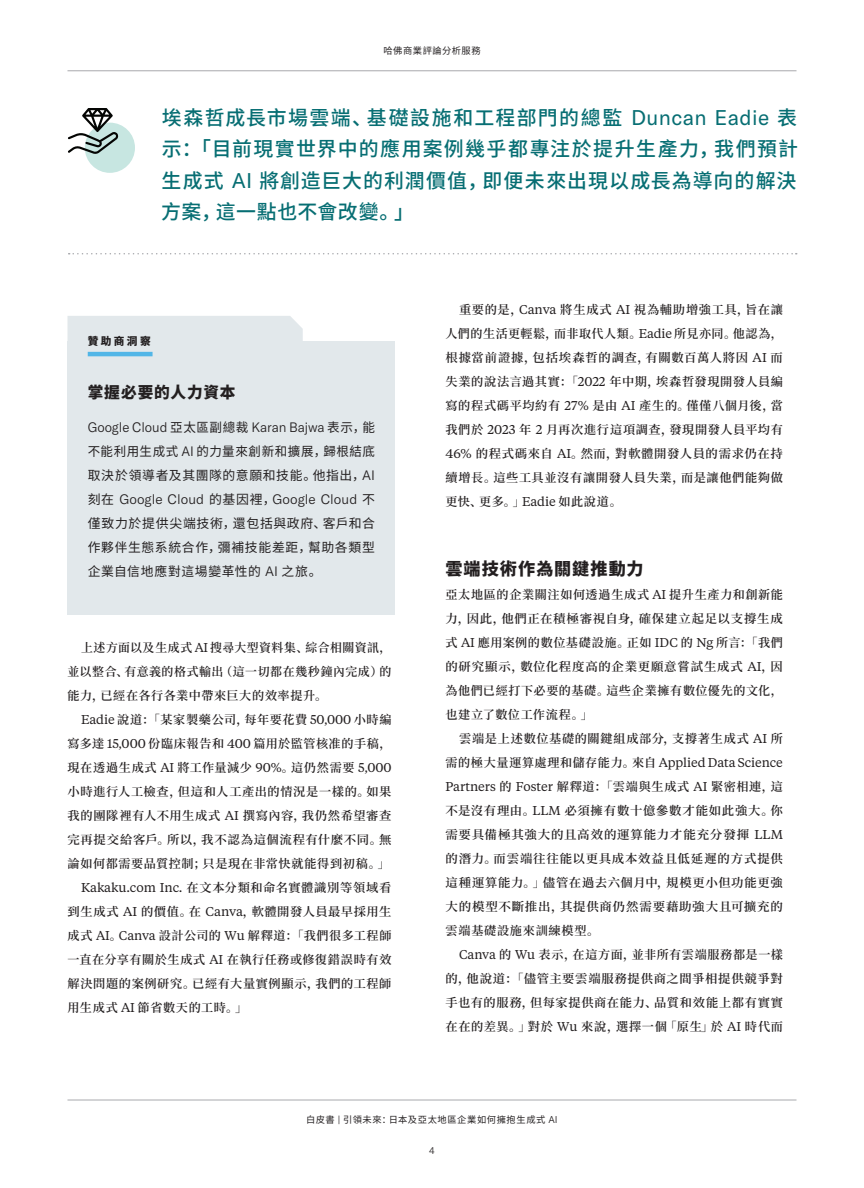
<style>
.page{position:relative;width:864px;height:1188px;background:#fff}
.page>*{position:absolute;margin:0;border:0;box-sizing:border-box;transform-origin:0 0}
.t1{font:500 19.95px/31.5px "Noto Sans CJ Ksc";letter-spacing:.05em;color:#076e73;text-align:justify}
.INT_B-HED{font:900 17.1px "Noto Sans CJ Ksc";letter-spacing:.065em;color:#231f20}
.SIDEBAR_B-HED{font:900 15.6px "Noto Sans CJ Ksc";letter-spacing:.055em;color:#231f20}
.SIDEBAR_TEXT{font:300 13.5px "GT America";color:#231f20}
.SIDEBAR_TEXT-2{font:12.9px/24px "Noto Sans CJ Ksc";letter-spacing:.05em;color:#231f20}
.INT_BODY{font:12.75px "Tiempos Text";letter-spacing:-.005em;color:#231f20}
.INT_BODY-2{font:600 12.15px/24px "Noto Serif CJ Ksc";letter-spacing:.055em;color:#231f20;text-align:justify}
.INT_BODY_FIRST{font:600 12.15px/24px "Noto Serif CJ Ksc";letter-spacing:.06em;color:#231f20;text-align:justify}
.SLUG_ALL{font:900 10.65px "Noto Sans CJ Ksc";letter-spacing:.225em;color:#231f20}
.t2{font:300 9.75px "GT America";color:#231f20}
.t3{font:9.3px "Noto Sans CJ Ksc";letter-spacing:.065em;color:#231f20}
.s1{font-family:"GT America";font-weight:400;font-size:21px}
.s2{font-family:"Noto Sans CJ Ksc";font-weight:400;font-size:12.9px}
.s3{font-family:"GT America";font-weight:300;font-size:13.5px}
.s4{font-family:"Tiempos Text";font-weight:400;font-size:12.75px}
.s5{font-family:"Noto Serif CJ Ksc";font-weight:600;font-size:12.15px}
.s6{font-family:"GT America";font-weight:300;font-size:9.75px}
</style>
<div class="page">
<div style="left:85px;top:123px;width:50px;height:50px;background:#c7e6e1;border-radius:50%"></div>
<svg style="left:68px;top:108px;width:50px;height:46px"></svg>
<svg style="left:69px;top:253px;width:728px;height:1px"></svg>
<div style="left:67px;top:341px;width:328px;height:274px;background:#e2e8eb"></div>
<div style="left:68px;top:316px;width:235px;height:25px;background:#e2e8eb"></div>
<hr style="left:88px;top:352px;width:65px;height:4px;background:#52b6e7">
<hr style="left:68px;top:1100px;width:728px;height:1px;background:#a8a9ad">
<hr style="left:68px;top:70px;width:728px;height:1px;background:#a8a9ad">
<p class="t3" style="left:383px;top:46px;width:99px">哈佛商業評論分析服務</p>
<h1 class="t1" style="left:161px;top:102px;width:639px">埃森哲成長市場雲端、基礎設施和工程部門的總監 <span class="s1">Duncan Eadie</span> 表示：「目前現實世界中的應用案例幾乎都專注於提升生產力，我們預計生成式 <span class="s1">AI</span> 將創造巨大的利潤價值，即便未來出現以成長為導向的解決方案，這一點也不會改變。」</h1>
<p class="SLUG_ALL" style="left:88px;top:335px;width:65px">贊助商洞察</p>
<p class="SIDEBAR_B-HED" style="left:88px;top:384px;width:149px">掌握必要的人力資本</p>
<p class="SIDEBAR_TEXT" style="left:88px;top:420px;width:289px">Google Cloud <span class="s2">亞太區副總裁</span> Karan Bajwa <span class="s2">表示，能</span></p>
<p class="SIDEBAR_TEXT-2" style="left:88px;top:440px;width:289px">不能利用生成式 <span class="s3">AI</span> 的力量來創新和擴展，歸根結底取決於領導者及其團隊的意願和技能。他指出，<span class="s3">AI</span></p>
<p class="SIDEBAR_TEXT" style="left:88px;top:492px;width:289px"><span class="s2">刻在</span> Google Cloud <span class="s2">的基因裡，</span>Google Cloud <span class="s2">不</span></p>
<p class="SIDEBAR_TEXT-2" style="left:88px;top:512px;width:289px;text-align:justify">僅致力於提供尖端技術，還包括與政府、客戶和合作夥伴生態系統合作，彌補技能差距，幫助各類型企業自信地應對這場變革性的 <span class="s3">AI</span> 之旅。</p>
<p class="INT_BODY-2" style="left:68px;top:636px;width:326px;text-indent:14px">上述方面以及生成式 <span class="s4">AI</span> 搜尋大型資料集、綜合相關資訊，並以整合、有意義的格式輸出（這一切都在幾秒鐘內完成）的能力，已經在各行各業中帶來巨大的效率提升。</p>
<p class="INT_BODY-2" style="left:68px;top:708px;width:326px;text-indent:14px"><span class="s4">Eadie</span> 說道：「某家製藥公司，每年要花費 <span class="s4">50,000</span> 小時編寫多達 <span class="s4">15,000</span> 份臨床報告和 <span class="s4">400</span> 篇用於監管核准的手稿，現在透過生成式 <span class="s4">AI</span> 將工作量減少 <span class="s4">90%</span>。這仍然需要 <span class="s4">5,000</span>小時進行人工檢查，但這和人工產出的情況是一樣的。如果我的團隊裡有人不用生成式 <span class="s4">AI</span> 撰寫內容，我仍然希望審查完再提交給客戶。所以，我不認為這個流程有什麼不同。無論如何都需要品質控制；只是現在非常快就能得到初稿。」</p>
<p class="INT_BODY-2" style="left:68px;top:876px;width:326px;text-indent:14px"><span class="s4">Kakaku.com Inc.</span> 在文本分類和命名實體識別等領域看到生成式 <span class="s4">AI</span> 的價值。在 <span class="s4">Canva</span>，軟體開發人員最早採用生成式 <span class="s4">AI</span>。<span class="s4">Canva</span> 設計公司的 <span class="s4">Wu</span> 解釋道：「我們很多工程師一直在分享有關於生成式 <span class="s4">AI</span> 在執行任務或修復錯誤時有效解決問題的案例研究。已經有大量實例顯示，我們的工程師用生成式 <span class="s4">AI</span> 節省數天的工時。」</p>
<p class="INT_BODY-2" style="left:446px;top:297px;width:339px;text-indent:14px">重要的是，<span class="s4">Canva</span> 將生成式 <span class="s4">AI</span> 視為輔助增強工具，旨在讓人們的生活更輕鬆，而非取代人類。<span class="s4">Eadie</span> 所見亦同。他認為，根據當前證據，包括埃森哲的調查，有關數百萬人將因 <span class="s4">AI</span> 而失業的說法言過其實：「<span class="s4">2022</span> 年中期，埃森哲發現開發人員編寫的程式碼平均約有 <span class="s4">27%</span> 是由 <span class="s4">AI</span> 產生的。僅僅八個月後，當我們於 <span class="s4">2023</span> 年 <span class="s4">2</span> 月再次進行這項調查，發現開發人員平均有<span class="s4">46%</span> 的程式碼來自 <span class="s4">AI</span>。然而，對軟體開發人員的需求仍在持續增長。這些工具並沒有讓開發人員失業，而是讓他們能夠做更快、更多。」<span class="s4">Eadie</span> 如此說道。</p>
<p class="INT_B-HED" style="left:446px;top:559px;width:200px">雲端技術作為關鍵推動力</p>
<p class="INT_BODY_FIRST" style="left:446px;top:583px;width:339px">亞太地區的企業關注如何透過生成式 <span class="s4">AI</span> 提升生產力和創新能力，因此，他們正在積極審視自身，確保建立起足以支撐生成式 <span class="s4">AI</span> 應用案例的數位基礎設施。正如 <span class="s4">IDC</span> 的 <span class="s4">Ng</span> 所言：「我們的研究顯示，數位化程度高的企業更願意嘗試生成式 <span class="s4">AI</span>，因為他們已經打下必要的基礎。這些企業擁有數位優先的文化，也建立了數位工作流程。」</p>
<p class="INT_BODY-2" style="left:459px;top:727px;width:325px">雲端是上述數位基礎的關鍵組成部分，支撐著生成式 <span class="s4">AI</span> 所</p>
<p class="INT_BODY" style="left:446px;top:754px;width:339px"><span class="s5">需的極大量運算處理和儲存能力。來自</span> Applied Data Science</p>
<p class="INT_BODY-2" style="left:446px;top:775px;width:339px"><span class="s4">Partners</span> 的 <span class="s4">Foster</span> 解釋道：「雲端與生成式 <span class="s4">AI</span> 緊密相連，這不是沒有理由。<span class="s4">LLM</span> 必須擁有數十億參數才能如此強大。你需要具備極其強大的且高效的運算能力才能充分發揮 <span class="s4">LLM</span>的潛力。而雲端往往能以更具成本效益且低延遲的方式提供這種運算能力。」儘管在過去六個月中，規模更小但功能更強大的模型不斷推出，其提供商仍然需要藉助強大且可擴充的雲端基礎設施來訓練模型。</p>
<p class="INT_BODY-2" style="left:446px;top:943px;width:339px;text-indent:14px"><span class="s4">Canva</span> 的 <span class="s4">Wu</span> 表示，在這方面，並非所有雲端服務都是一樣的，他說道：「儘管主要雲端服務提供商之間爭相提供競爭對手也有的服務，但每家提供商在能力、品質和效能上都有實實在在的差異。」對於 <span class="s4">Wu</span> 來說，選擇一個「原生」於 <span class="s4">AI</span> 時代而</p>
<p class="t3" style="left:306px;top:1115px;width:253px">白皮書 <span class="s6">|</span> 引領未來：日本及亞太地區企業如何擁抱生成式 <span class="s6">AI</span></p>
<p class="t2" style="left:429px;top:1145px;width:7px">4</p>
</div>
